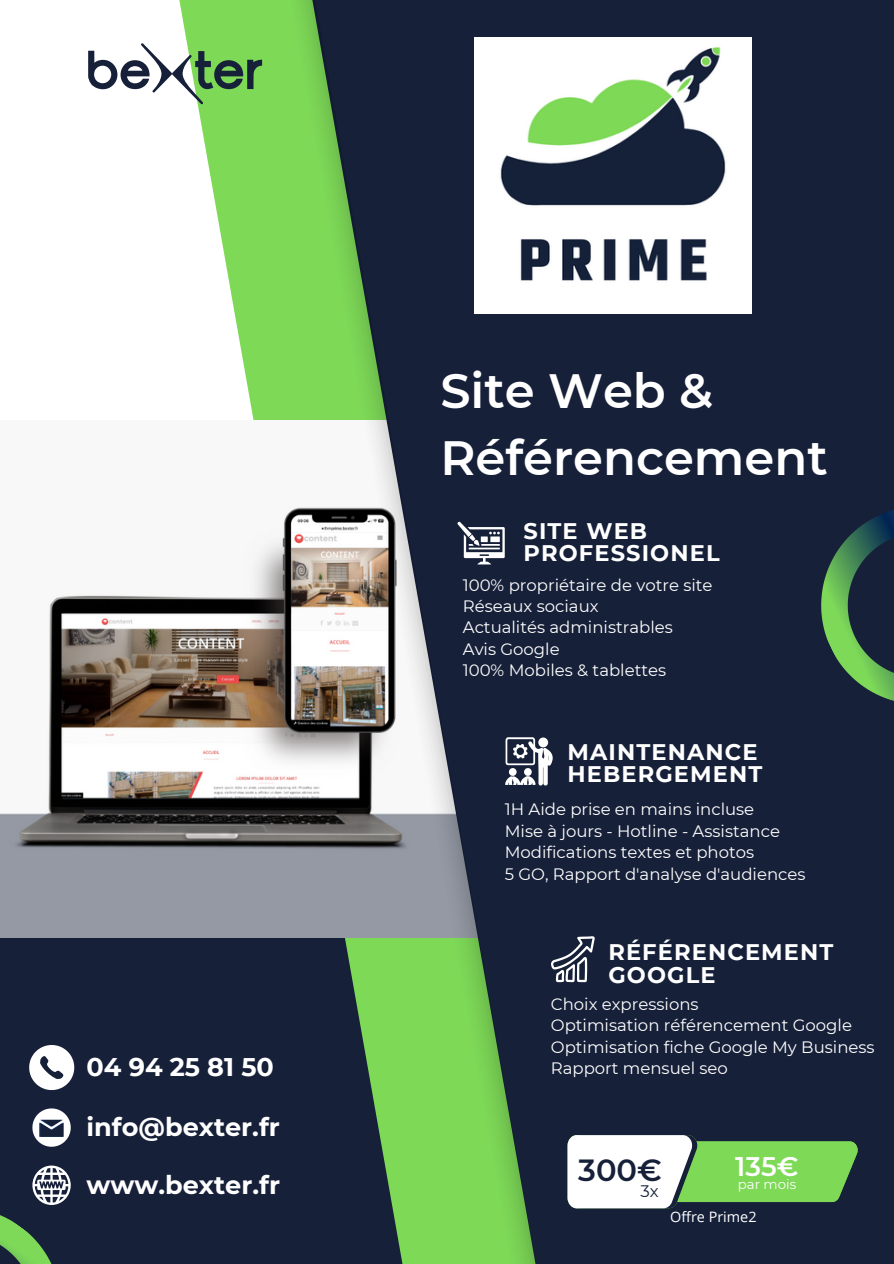
<style>
.page{position:relative;width:894px;height:1264px;background:#fff}
.page>*{position:absolute;margin:0;border:0;box-sizing:border-box;transform-origin:0 0}
.t1{font:600 48px/66.4px "Montserrat";color:#fff}
.t2{font:600 30.6px "Montserrat";color:#162039}
.t3{font:600 26.85px "Montserrat";color:#fff}
.t4{font:700 25.5px "Montserrat";color:#fff}
.t5{font:700 22.5px/22.5px "Montserrat";letter-spacing:.05em;color:#fff}
.t6{font:16.65px "Montserrat";color:#162039}
.t7{font:16.5px "Montserrat";color:#fff}
.t8{font:14.4px "Open Sans";color:#fff}
.t9{font:13.35px "Montserrat";color:#fff}
</style>
<div class="page">
<div style="left:0;top:921px;width:638px;height:342px;background:#162039"></div>
<svg style="left:175px;top:0;width:98px;height:938px;fill:#7ed957"></svg>
<img style="left:0;top:421px;width:273px;height:516px">
<div style="left:308px;top:0;width:585px;height:1263px;background:#162039"></div>
<img style="left:273px;top:0;width:479px;height:1263px">
<svg style="left:505px;top:737px;width:48px;height:48px"></svg>
<svg style="left:550px;top:936px;width:44px;height:46px"></svg>
<svg style="left:29px;top:1045px;width:45px;height:45px"></svg>
<svg style="left:32px;top:1108px;width:39px;height:38px"></svg>
<svg style="left:821px;top:510px;width:72px;height:191px"></svg>
<svg style="left:0;top:1165px;width:71px;height:98px"></svg>
<svg style="left:567px;top:1135px;width:291px;height:73px;background:#a1cc94"></svg>
<svg style="left:457px;top:521px;width:47px;height:43px"></svg>
<svg style="left:88px;top:43px;width:174px;height:61px"></svg>
<p class="t1" style="left:440px;top:358px;width:389px">Site Web &amp;<br>Référencement</p>
<p class="t5" style="left:523px;top:519px;width:197px">SITE WEB<br>PROFESSIONEL</p>
<p class="t7" style="left:462px;top:574px;width:251px">100% propriétaire de votre site</p>
<p class="t7" style="left:462px;top:596px;width:137px">Réseaux sociaux</p>
<p class="t7" style="left:462px;top:617px;width:211px">Actualités administrables</p>
<p class="t7" style="left:462px;top:638px;width:98px">Avis Google</p>
<p class="t7" style="left:462px;top:660px;width:205px">100% Mobiles &amp; tablettes</p>
<p class="t5" style="left:567px;top:740px;width:196px">MAINTENANCE<br>HEBERGEMENT</p>
<p class="t7" style="left:504px;top:799px;width:251px">1H Aide prise en mains incluse</p>
<p class="t7" style="left:504px;top:820px;width:277px">Mise à jours - Hotline - Assistance</p>
<p class="t7" style="left:504px;top:842px;width:251px">Modifications textes et photos</p>
<p class="t7" style="left:504px;top:863px;width:302px">5 GO, Rapport d'analyse d'audiences</p>
<p class="t5" style="left:608px;top:940px;width:226px">RÉFÉRENCEMENT<br>GOOGLE</p>
<p class="t7" style="left:550px;top:993px;width:149px">Choix expressions</p>
<p class="t7" style="left:550px;top:1015px;width:302px">Optimisation référencement Google</p>
<p class="t7" style="left:550px;top:1036px;width:325px">Optimisation fiche Google My Business</p>
<p class="t4" style="left:87px;top:1051px;width:189px">04 94 25 81 50</p>
<p class="t7" style="left:550px;top:1057px;width:178px">Rapport mensuel seo</p>
<p class="t4" style="left:87px;top:1111px;width:195px">info@bexter.fr</p>
<p class="t4" style="left:87px;top:1168px;width:195px">www.bexter.fr</p>
<p class="t3" style="left:735px;top:1149px;width:65px">135€</p>
<p class="t9" style="left:737px;top:1175px;width:60px">par mois</p>
<p class="t2" style="left:578px;top:1151px;width:85px">300€</p>
<p class="t6" style="left:640px;top:1181px;width:20px">3x</p>
<p class="t8" style="left:670px;top:1206px;width:88px">Offre Prime2</p>
</div>
